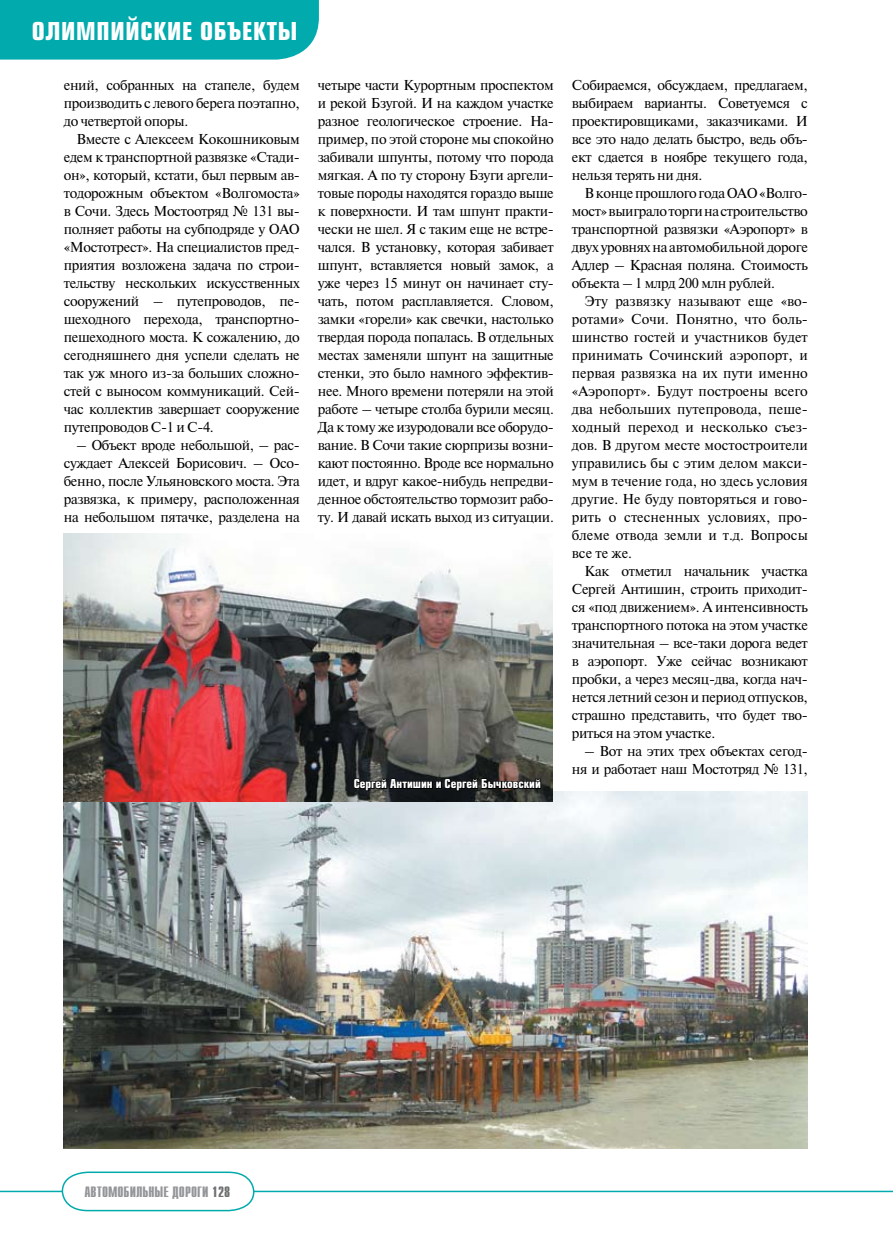
<style>
.page{position:relative;width:893px;height:1234px;background:#fff}
.page>*{position:absolute;margin:0;border:0;box-sizing:border-box;transform-origin:0 0}
.t1{font:700 24px "Europe Cond";letter-spacing:.03em;color:#fff}
.t2{font:700 15px "Compact C";color:#939598}
.t3{font:13.5px/18px "Newton C";letter-spacing:-.025em;color:#000;text-align:justify}
.t4{font:700 12px "Europe Cond";color:#fff}
.s1{color:#6d6f71}
</style>
<div class="page">
<img style="left:64px;top:791px;width:744px;height:357px">
<img style="left:64px;top:533px;width:489px;height:268px">
<svg style="left:353px;top:766px;width:189px;height:27px;background:#282827"></svg>
<div style="left:0;top:0;width:319px;height:60px;background:#00aaad"></div>
<hr style="left:0;top:1190px;width:893px;height:1px;background:#00aaad">
<svg style="left:61px;top:1171px;width:194px;height:40px"></svg>
<h1 class="t1" style="left:32px;top:16px;width:267px">олимпийские объекты</h1>
<p class="t3" style="left:64px;top:76px;width:238px">ений, собранных на стапеле, будем производить с левого берега поэтапно, до четвертой опоры.</p>
<p class="t3" style="left:64px;top:130px;width:238px;text-indent:13px">Вместе с Алексеем Кокошниковым едем к транспортной развязке «Стади&shy;он», который, кстати, был первым ав&shy;тодорожным объектом «Волгомоста» в Сочи. Здесь Мостоотряд № 131 вы&shy;полняет работы на субподряде у ОАО «Мостотрест». На специалистов пред&shy;приятия возложена задача по строи&shy;тельству нескольких искусственных сооружений – путепроводов, пе&shy;шеходного перехода, транспортно&shy;пешеходного моста. К сожалению, до сегодняшнего дня успели сделать не так уж много из-за больших сложно&shy;стей с выносом коммуникаций. Сей&shy;час коллектив завершает сооружение путепроводов С-1 и С-4.</p>
<p class="t3" style="left:64px;top:436px;width:238px;text-indent:13px">– Объект вроде небольшой, – рас&shy;суждает Алексей Борисович. – Осо&shy;бенно, после Ульяновского моста. Эта развязка, к примеру, расположенная на небольшом пятачке, разделена на</p>
<p class="t3" style="left:318px;top:76px;width:238px">четыре части Курортным проспектом и рекой Бзугой. И на каждом участке разное геологическое строение. На&shy;пример, по этой стороне мы спокойно забивали шпунты, потому что порода мягкая. А по ту сторону Бзуги аргели&shy;товые породы находятся гораздо выше к поверхности. И там шпунт практи&shy;чески не шел. Я с таким еще не встре&shy;чался. В установку, которая забивает шпунт, вставляется новый замок, а уже через 15 минут он начинает сту&shy;чать, потом расплавляется. Словом, замки «горели» как свечки, настолько твердая порода попалась. В отдельных местах заменяли шпунт на защитные стенки, это было намного эффектив&shy;нее. Много времени потеряли на этой работе – четыре столба бурили месяц.<br>Да к тому же изуродовали все оборудо&shy;вание. В Сочи такие сюрпризы возни&shy;кают постоянно. Вроде все нормально идет, и вдруг какое-нибудь непредви&shy;денное обстоятельство тормозит рабо&shy;ту. И давай искать выход из ситуации.</p>
<p class="t3" style="left:572px;top:76px;width:238px">Собираемся, обсуждаем, предлагаем, выбираем варианты. Советуемся с проектировщиками, заказчиками. И все это надо делать быстро, ведь объ&shy;ект сдается в ноябре текущего года, нельзя терять ни дня.</p>
<p class="t3" style="left:572px;top:184px;width:238px;text-indent:13px">В конце прошлого года ОАО «Волго&shy;мост» выиграло торги на строительство транспортной развязки «Аэропорт» в двух уровнях на автомобильной дороге Адлер – Красная поляна. Стоимость объекта – 1 млрд 200 млн рублей.</p>
<p class="t3" style="left:572px;top:292px;width:238px;text-indent:13px">Эту развязку называют еще «во&shy;ротами» Сочи. Понятно, что боль&shy;шинство гостей и участников будет принимать Сочинский аэропорт, и первая развязка на их пути именно «Аэропорт». Будут построены всего два небольших путепровода, пеше&shy;ходный переход и несколько съез&shy;дов. В другом месте мостостроители управились бы с этим делом макси&shy;мум в течение года, но здесь условия другие. Не буду повторяться и гово&shy;рить о стесненных условиях, про&shy;блеме отвода земли и т.д. Вопросы все те же.</p>
<p class="t3" style="left:572px;top:562px;width:238px;text-indent:13px">Как отметил начальник участка Сергей Антишин, строить приходит&shy;ся «под движением». А интенсивность транспортного потока на этом участке значительная – все-таки дорога ведет в аэропорт. Уже сейчас возникают пробки, а через месяц-два, когда нач&shy;нется летний сезон и период отпусков, страшно представить, что будет тво&shy;риться на этом участке.</p>
<p class="t3" style="left:572px;top:742px;width:238px;text-align:right">– Вот на этих трех объектах сегод&shy;ня и работает наш Мостотряд № 131,</p>
<p class="t4" style="left:354px;top:775px;width:189px">Сергей Антишин и Сергей Бычковский</p>
<p class="t2" style="left:84px;top:1184px;width:147px">АВТОМОБИЛЬНЫЕ ДОРОГИ <span class="s1">128</span></p>
</div>
